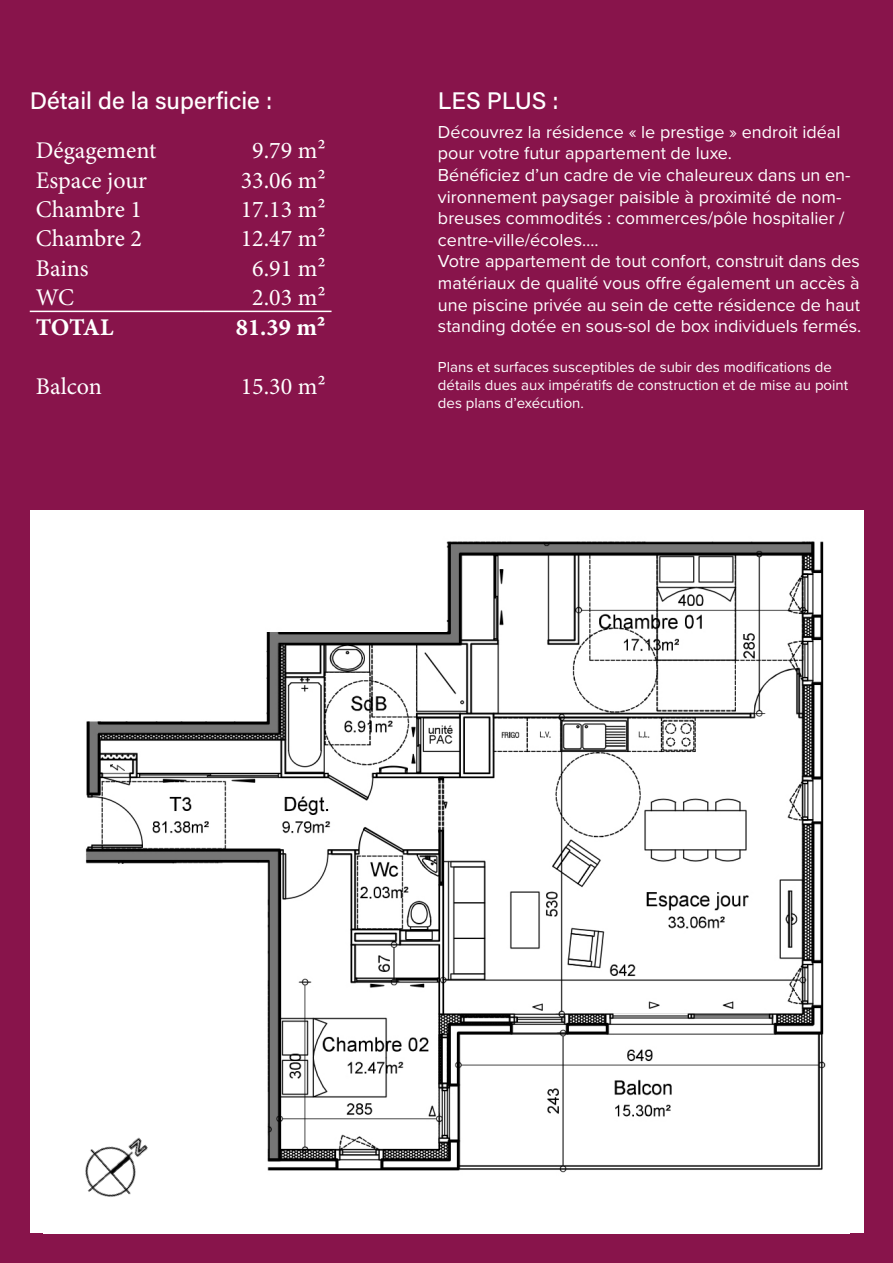
<style>
.page{position:relative;width:893px;height:1263px;background:#88144b}
.page>*{position:absolute;margin:0;border:0;box-sizing:border-box;transform-origin:0 0}
.t1{font:24px "Minion Pro";color:#fff}
.t2{font:500 24px "Acumin Pro";color:#fff}
.t3{font:24px "Minion Pro Bold Capt";color:#fff}
.t4{font:18px/21.6px "Proxima Nova";color:#fff}
.t5{font:15px/18px "Proxima Nova";color:#fff}
</style>
<div class="page">
<hr style="left:30px;top:311px;width:174px;height:1px;background:#fff">
<hr style="left:204px;top:311px;width:128px;height:1px;background:#fff">
<div style="left:30px;top:510px;width:833px;height:723px;background:#fff"></div>
<img style="left:85px;top:541px;width:741px;height:632px">
<img style="left:85px;top:1114px;width:84px;height:83px">
<p class="t2" style="left:30px;top:84px;width:244px">Détail de la superficie :</p>
<p class="t2" style="left:438px;top:84px;width:122px">LES PLUS :</p>
<p class="t4" style="left:438px;top:120px;width:404px">Découvrez la résidence « le prestige » endroit idéal pour votre futur appartement de luxe.</p>
<p class="t4" style="left:438px;top:163px;width:414px">Bénéficiez d’un cadre de vie chaleureux dans un en&shy;vironnement paysager paisible à proximité de nom&shy;breuses commodités : commerces/pôle hospitalier / centre-ville/écoles….</p>
<p class="t4" style="left:438px;top:250px;width:425px;text-align:justify">Votre appartement de tout confort, construit dans des matériaux de qualité vous offre également un accès à une piscine privée au sein de cette résidence de haut standing dotée en sous-sol de box individuels fermés.</p>
<p class="t5" style="left:438px;top:357px;width:412px">Plans et surfaces susceptibles de subir des modifications de détails dues aux impératifs de construction et de mise au point des plans d’exécution.</p>
<p class="t1" style="left:36px;top:134px;width:122px">Dégagement</p>
<p class="t1" style="left:252px;top:134px;width:75px">9.79 m²</p>
<p class="t1" style="left:36px;top:164px;width:113px">Espace jour</p>
<p class="t1" style="left:241px;top:164px;width:86px">33.06 m²</p>
<p class="t1" style="left:36px;top:193px;width:108px">Chambre 1</p>
<p class="t1" style="left:241px;top:193px;width:86px">17.13 m²</p>
<p class="t1" style="left:36px;top:223px;width:108px">Chambre 2</p>
<p class="t1" style="left:241px;top:223px;width:86px">12.47 m²</p>
<p class="t1" style="left:36px;top:252px;width:54px">Bains</p>
<p class="t1" style="left:252px;top:252px;width:75px">6.91 m²</p>
<p class="t1" style="left:36px;top:282px;width:40px">WC</p>
<p class="t1" style="left:252px;top:282px;width:75px">2.03 m²</p>
<p class="t3" style="left:36px;top:310px;width:79px">TOTAL</p>
<p class="t3" style="left:236px;top:310px;width:91px">81.39 m²</p>
<p class="t1" style="left:36px;top:370px;width:68px">Balcon</p>
<p class="t1" style="left:241px;top:370px;width:86px">15.30 m²</p>
</div>
